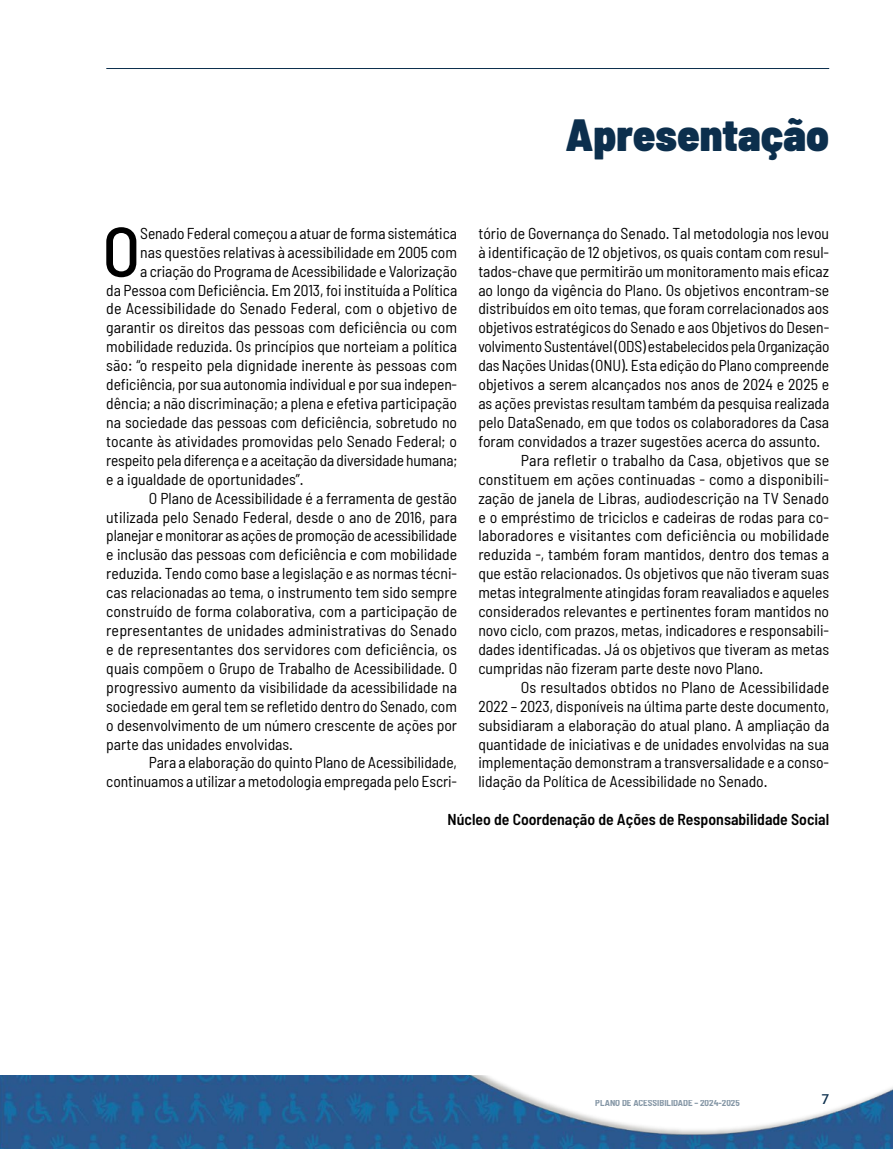
<style>
.page{position:relative;width:893px;height:1149px;background:#fff}
.page>*{position:absolute;margin:0;border:0;box-sizing:border-box;transform-origin:0 0}
.t1{font:500 semi-condensed 69.75px "Barlow";color:#000}
.t2{font:900 semi-condensed 45px "Barlow";color:#0c2f4d}
.t3{font:semi-condensed 15.75px "Barlow";color:#000}
.t4{font:600 semi-condensed 15.75px "Barlow";color:#000}
.t5{font:500 13.5px "Daxline Pro";color:#0c2f4d}
.t6{font:700 semi-condensed 9px "Barlow";color:#0c2f4d}
</style>
<div class="page">
<img style="left:0;top:1075px;width:893px;height:73px">
<hr style="left:106px;top:68px;width:723px;height:1px;background:#0c2f4d">
<h2 class="t2" style="left:565px;top:107px;width:265px">Apresentação</h2>
<h1 class="t1" style="left:102px;top:208px;width:39px">O</h1>
<p class="t3" style="left:140px;top:223px;width:318px">Senado Federal começou a atuar de forma sistemática</p>
<p class="t3" style="left:478px;top:223px;width:352px">tório de Governança do Senado. Tal metodologia nos levou</p>
<p class="t3" style="left:478px;top:242px;width:352px">à identificação de 12 objetivos, os quais contam com resul-</p>
<p class="t3" style="left:478px;top:261px;width:352px">tados-chave que permitirão um monitoramento mais eficaz</p>
<p class="t3" style="left:478px;top:280px;width:352px">ao longo da vigência do Plano. Os objetivos encontram-se</p>
<p class="t3" style="left:478px;top:299px;width:352px">distribuídos em oito temas, que foram correlacionados aos</p>
<p class="t3" style="left:478px;top:318px;width:352px">objetivos estratégicos do Senado e aos Objetivos do Desen-</p>
<p class="t3" style="left:478px;top:337px;width:353px">volvimento Sustentável (ODS) estabelecidos pela Organização</p>
<p class="t3" style="left:478px;top:355px;width:352px">das Nações Unidas (ONU). Esta edição do Plano compreende</p>
<p class="t3" style="left:478px;top:374px;width:353px">objetivos a serem alcançados nos anos de 2024 e 2025 e</p>
<p class="t3" style="left:478px;top:393px;width:352px">as ações previstas resultam também da pesquisa realizada</p>
<p class="t3" style="left:478px;top:412px;width:352px">pelo DataSenado, em que todos os colaboradores da Casa</p>
<p class="t3" style="left:478px;top:431px;width:344px">foram convidados a trazer sugestões acerca do assunto.</p>
<p class="t3" style="left:521px;top:450px;width:310px">Para refletir o trabalho da Casa, objetivos que se</p>
<p class="t3" style="left:478px;top:469px;width:352px">constituem em ações continuadas - como a disponibili-</p>
<p class="t3" style="left:478px;top:488px;width:352px">zação de janela de Libras, audiodescrição na TV Senado</p>
<p class="t3" style="left:478px;top:507px;width:352px">e o empréstimo de triciclos e cadeiras de rodas para co-</p>
<p class="t3" style="left:478px;top:526px;width:353px">laboradores e visitantes com deficiência ou mobilidade</p>
<p class="t3" style="left:478px;top:544px;width:352px">reduzida -, também foram mantidos, dentro dos temas a</p>
<p class="t3" style="left:478px;top:563px;width:352px">que estão relacionados. Os objetivos que não tiveram suas</p>
<p class="t3" style="left:478px;top:582px;width:352px">metas integralmente atingidas foram reavaliados e aqueles</p>
<p class="t3" style="left:478px;top:601px;width:352px">considerados relevantes e pertinentes foram mantidos no</p>
<p class="t3" style="left:478px;top:620px;width:352px">novo ciclo, com prazos, metas, indicadores e responsabili-</p>
<p class="t3" style="left:478px;top:639px;width:352px">dades identificadas. Já os objetivos que tiveram as metas</p>
<p class="t3" style="left:478px;top:658px;width:286px">cumpridas não fizeram parte deste novo Plano.</p>
<p class="t3" style="left:521px;top:677px;width:310px">Os resultados obtidos no Plano de Acessibilidade</p>
<p class="t3" style="left:478px;top:696px;width:352px">2022 – 2023, disponíveis na última parte deste documento,</p>
<p class="t3" style="left:478px;top:715px;width:352px">subsidiaram a elaboração do atual plano. A ampliação da</p>
<p class="t3" style="left:478px;top:733px;width:352px">quantidade de iniciativas e de unidades envolvidas na sua</p>
<p class="t3" style="left:478px;top:752px;width:352px">implementação demonstram a transversalidade e a conso-</p>
<p class="t3" style="left:478px;top:771px;width:291px">lidação da Política de Acessibilidade no Senado.</p>
<p class="t4" style="left:448px;top:809px;width:383px">Núcleo de Coordenação de Ações de Responsabilidade Social</p>
<p class="t3" style="left:140px;top:242px;width:318px">nas questões relativas à acessibilidade em 2005 com</p>
<p class="t3" style="left:140px;top:261px;width:319px">a criação do Programa de Acessibilidade e Valorização</p>
<p class="t3" style="left:106px;top:280px;width:352px">da Pessoa com Deficiência. Em 2013, foi instituída a Política</p>
<p class="t3" style="left:106px;top:299px;width:352px">de Acessibilidade do Senado Federal, com o objetivo de</p>
<p class="t3" style="left:106px;top:318px;width:352px">garantir os direitos das pessoas com deficiência ou com</p>
<p class="t3" style="left:106px;top:337px;width:352px">mobilidade reduzida. Os princípios que norteiam a política</p>
<p class="t3" style="left:106px;top:355px;width:352px">são: “o respeito pela dignidade inerente às pessoas com</p>
<p class="t3" style="left:106px;top:374px;width:352px">deficiência, por sua autonomia individual e por sua indepen-</p>
<p class="t3" style="left:106px;top:393px;width:352px">dência; a não discriminação; a plena e efetiva participação</p>
<p class="t3" style="left:106px;top:412px;width:352px">na sociedade das pessoas com deficiência, sobretudo no</p>
<p class="t3" style="left:106px;top:431px;width:352px">tocante às atividades promovidas pelo Senado Federal; o</p>
<p class="t3" style="left:106px;top:450px;width:352px">respeito pela diferença e a aceitação da diversidade humana;</p>
<p class="t3" style="left:106px;top:469px;width:199px">e a igualdade de oportunidades”.</p>
<p class="t3" style="left:149px;top:488px;width:310px">O Plano de Acessibilidade é a ferramenta de gestão</p>
<p class="t3" style="left:106px;top:507px;width:352px">utilizada pelo Senado Federal, desde o ano de 2016, para</p>
<p class="t3" style="left:106px;top:526px;width:352px">planejar e monitorar as ações de promoção de acessibilidade</p>
<p class="t3" style="left:106px;top:544px;width:352px">e inclusão das pessoas com deficiência e com mobilidade</p>
<p class="t3" style="left:106px;top:563px;width:352px">reduzida. Tendo como base a legislação e as normas técni-</p>
<p class="t3" style="left:106px;top:582px;width:352px">cas relacionadas ao tema, o instrumento tem sido sempre</p>
<p class="t3" style="left:106px;top:601px;width:352px">construído de forma colaborativa, com a participação de</p>
<p class="t3" style="left:106px;top:620px;width:352px">representantes de unidades administrativas do Senado</p>
<p class="t3" style="left:106px;top:639px;width:352px">e de representantes dos servidores com deficiência, os</p>
<p class="t3" style="left:106px;top:658px;width:353px">quais compõem o Grupo de Trabalho de Acessibilidade. O</p>
<p class="t3" style="left:106px;top:677px;width:352px">progressivo aumento da visibilidade da acessibilidade na</p>
<p class="t3" style="left:106px;top:696px;width:352px">sociedade em geral tem se refletido dentro do Senado, com</p>
<p class="t3" style="left:106px;top:715px;width:352px">o desenvolvimento de um número crescente de ações por</p>
<p class="t3" style="left:106px;top:733px;width:188px">parte das unidades envolvidas.</p>
<p class="t3" style="left:149px;top:752px;width:310px">Para a elaboração do quinto Plano de Acessibilidade,</p>
<p class="t3" style="left:106px;top:771px;width:352px">continuamos a utilizar a metodologia empregada pelo Escri-</p>
<p class="t6" style="left:595px;top:1097px;width:146px">PLANO DE ACESSIBILIDADE – 2024-2025</p>
<p class="t5" style="left:822px;top:1089px;width:9px">7</p>
</div>
